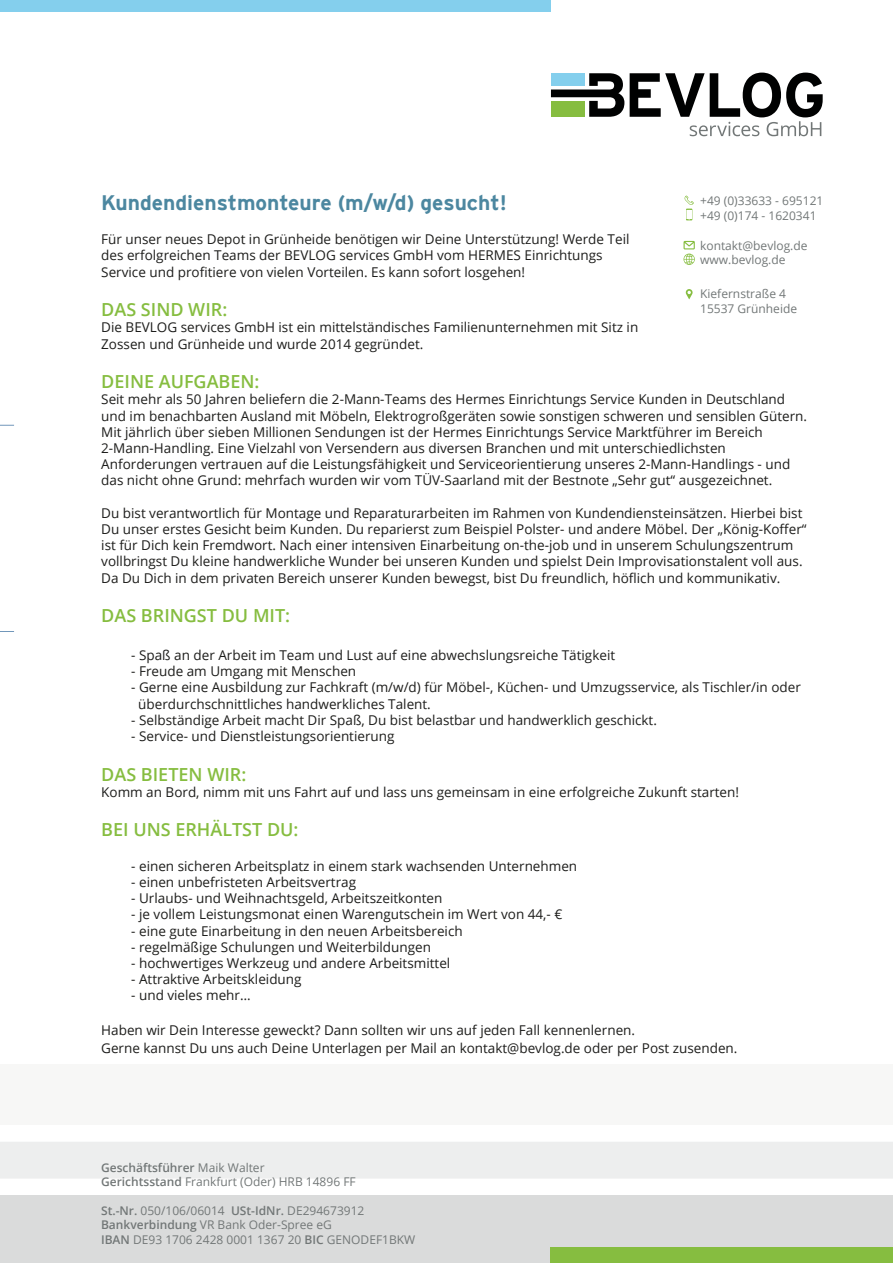
<style>
.page{position:relative;width:893px;height:1263px;background:#fff}
.page>*{position:absolute;margin:0;border:0;box-sizing:border-box;transform-origin:0 0}
.t1{font:700 21px "Interstate";color:#4c87a0}
.t2{font:600 18px "Open Sans";color:#86bd40}
.t3{font:13.5px/16.2px "Open Sans";color:#1d1d1b}
.t4{font:12px/14.4px "Open Sans";color:#727777}
.s1{font-weight:600}
</style>
<div class="page">
<svg style="left:0;top:425px;width:14px;height:1px"></svg>
<svg style="left:0;top:631px;width:14px;height:1px"></svg>
<div style="left:0;top:0;width:551px;height:11px;background:#84cfed"></div>
<div style="left:0;top:1142px;width:893px;height:36px;background:#edeeee"></div>
<div style="left:0;top:1196px;width:893px;height:67px;background:#dadbdb"></div>
<div style="left:0;top:1064px;width:893px;height:60px;background:#f7f7f6"></div>
<div style="left:551px;top:1247px;width:342px;height:16px;background:#86bd40"></div>
<svg style="left:686px;top:289px;width:7px;height:10px"></svg>
<svg style="left:684px;top:196px;width:10px;height:24px"></svg>
<svg style="left:683px;top:241px;width:12px;height:24px"></svg>
<svg style="left:551px;top:73px;width:73px;height:44px"></svg>
<div style="left:551px;top:101px;width:33px;height:16px;background:#86bd40"></div>
<div style="left:551px;top:73px;width:33px;height:13px;background:#84cfed"></div>
<svg style="left:630px;top:73px;width:193px;height:63px"></svg>
<h1 class="t1" style="left:101px;top:191px;width:407px">Kundendienstmonteure (m/w/d) gesucht!</h1>
<p class="t3" style="left:101px;top:231px;width:530px">Für unser neues Depot in Grünheide benötigen wir Deine Unterstützung! Werde Teil des erfolgreichen Teams der BEVLOG services GmbH vom HERMES Einrichtungs<br>Service und profitiere von vielen Vorteilen. Es kann sofort losgehen!</p>
<h2 class="t2" style="left:101px;top:297px;width:128px">DAS SIND WIR:</h2>
<p class="t3" style="left:101px;top:319px;width:539px">Die BEVLOG services GmbH ist ein mittelständisches Familienunternehmen mit Sitz in<br>Zossen und Grünheide und wurde 2014 gegründet.</p>
<h2 class="t2" style="left:101px;top:369px;width:160px">DEINE AUFGABEN:</h2>
<p class="t3" style="left:101px;top:391px;width:707px">Seit mehr als 50 Jahren beliefern die 2-Mann-Teams des Hermes Einrichtungs Service Kunden in Deutschland und im benachbarten Ausland mit Möbeln, Elektrogroßgeräten sowie sonstigen schweren und sensiblen Gütern.<br>Mit jährlich über sieben Millionen Sendungen ist der Hermes Einrichtungs Service Marktführer im Bereich 2-Mann-Handling. Eine Vielzahl von Versendern aus diversen Branchen und mit unterschiedlichsten Anforderungen vertrauen auf die Leistungsfähigkeit und Serviceorientierung unseres 2-Mann-Handlings - und das nicht ohne Grund: mehrfach wurden wir vom TÜV-Saarland mit der Bestnote „Sehr gut“ ausgezeichnet.</p>
<p class="t3" style="left:101px;top:504px;width:707px">Du bist verantwortlich für Montage und Reparaturarbeiten im Rahmen von Kundendiensteinsätzen. Hierbei bist Du unser erstes Gesicht beim Kunden. Du reparierst zum Beispiel Polster- und andere Möbel. Der „König-Koffer“ ist für Dich kein Fremdwort. Nach einer intensiven Einarbeitung on-the-job und in unserem Schulungszentrum vollbringst Du kleine handwerkliche Wunder bei unseren Kunden und spielst Dein Improvisationstalent voll aus.<br>Da Du Dich in dem privaten Bereich unserer Kunden bewegst, bist Du freundlich, höflich und kommunikativ.</p>
<h2 class="t2" style="left:101px;top:603px;width:190px">DAS BRINGST DU MIT:</h2>
<p class="t3" style="left:131px;top:647px;width:485px">- Spaß an der Arbeit im Team und Lust auf eine abwechslungsreiche Tätigkeit</p>
<p class="t3" style="left:131px;top:663px;width:226px">- Freude am Umgang mit Menschen</p>
<p class="t3" style="left:138px;top:679px;width:664px;text-indent:-7px">- Gerne eine Ausbildung zur Fachkraft (m/w/d) für Möbel-, Küchen- und Umzugsservice, als Tischler/in oder überdurchschnittliches handwerkliches Talent.</p>
<p class="t3" style="left:131px;top:711px;width:527px">- Selbständige Arbeit macht Dir Spaß, Du bist belastbar und handwerklich geschickt.</p>
<p class="t3" style="left:131px;top:728px;width:265px">- Service- und Dienstleistungsorientierung</p>
<h2 class="t2" style="left:101px;top:762px;width:147px">DAS BIETEN WIR:</h2>
<p class="t3" style="left:101px;top:783px;width:639px">Komm an Bord, nimm mit uns Fahrt auf und lass uns gemeinsam in eine erfolgreiche Zukunft starten!</p>
<h2 class="t2" style="left:101px;top:818px;width:199px">BEI UNS ERHÄLTST DU:</h2>
<p class="t3" style="left:131px;top:857px;width:447px">- einen sicheren Arbeitsplatz in einem stark wachsenden Unternehmen</p>
<p class="t3" style="left:131px;top:873px;width:226px">- einen unbefristeten Arbeitsvertrag</p>
<p class="t3" style="left:131px;top:890px;width:313px">- Urlaubs- und Weihnachtsgeld, Arbeitszeitkonten</p>
<p class="t3" style="left:131px;top:906px;width:433px">- je vollem Leistungsmonat einen Warengutschein im Wert von 44,- €</p>
<p class="t3" style="left:131px;top:922px;width:333px">- eine gute Einarbeitung in den neuen Arbeitsbereich</p>
<p class="t3" style="left:131px;top:938px;width:301px">- regelmäßige Schulungen und Weiterbildungen</p>
<p class="t3" style="left:131px;top:954px;width:321px">- hochwertiges Werkzeug und andere Arbeitsmittel</p>
<p class="t3" style="left:131px;top:971px;width:172px">- Attraktive Arbeitskleidung</p>
<p class="t3" style="left:131px;top:987px;width:121px">- und vieles mehr…</p>
<p class="t3" style="left:101px;top:1020px;width:638px;line-height:18px">Haben wir Dein Interesse geweckt? Dann sollten wir uns auf jeden Fall kennenlernen.<br>Gerne kannst Du uns auch Deine Unterlagen per Mail an kontakt@bevlog.de oder per Post zusenden.</p>
<p class="t4" style="left:700px;top:194px;width:125px">+49 (0)33633 - 695121 +49 (0)174 - 1620341</p>
<p class="t4" style="left:700px;top:238px;width:109px">kontakt@bevlog.de www.bevlog.de</p>
<p class="t4" style="left:700px;top:286px;width:99px">Kiefernstraße 4<br>15537 Grünheide</p>
<p class="t4" style="left:101px;top:1160px;width:256px"><span class="s1">Geschäftsführer</span> Maik Walter<br><span class="s1">Gerichtsstand</span> Frankfurt (Oder) HRB 14896 FF</p>
<p class="t4" style="left:101px;top:1203px;width:316px"><span class="s1">St.-Nr.</span> 050/106/06014 <span class="s1">USt-IdNr.</span> DE294673912<br><span class="s1">Bankverbindung</span> VR Bank Oder-Spree eG<br><span class="s1">IBAN</span> DE93 1706 2428 0001 1367 20 <span class="s1">BIC</span> GENODEF1BKW</p>
</div>
